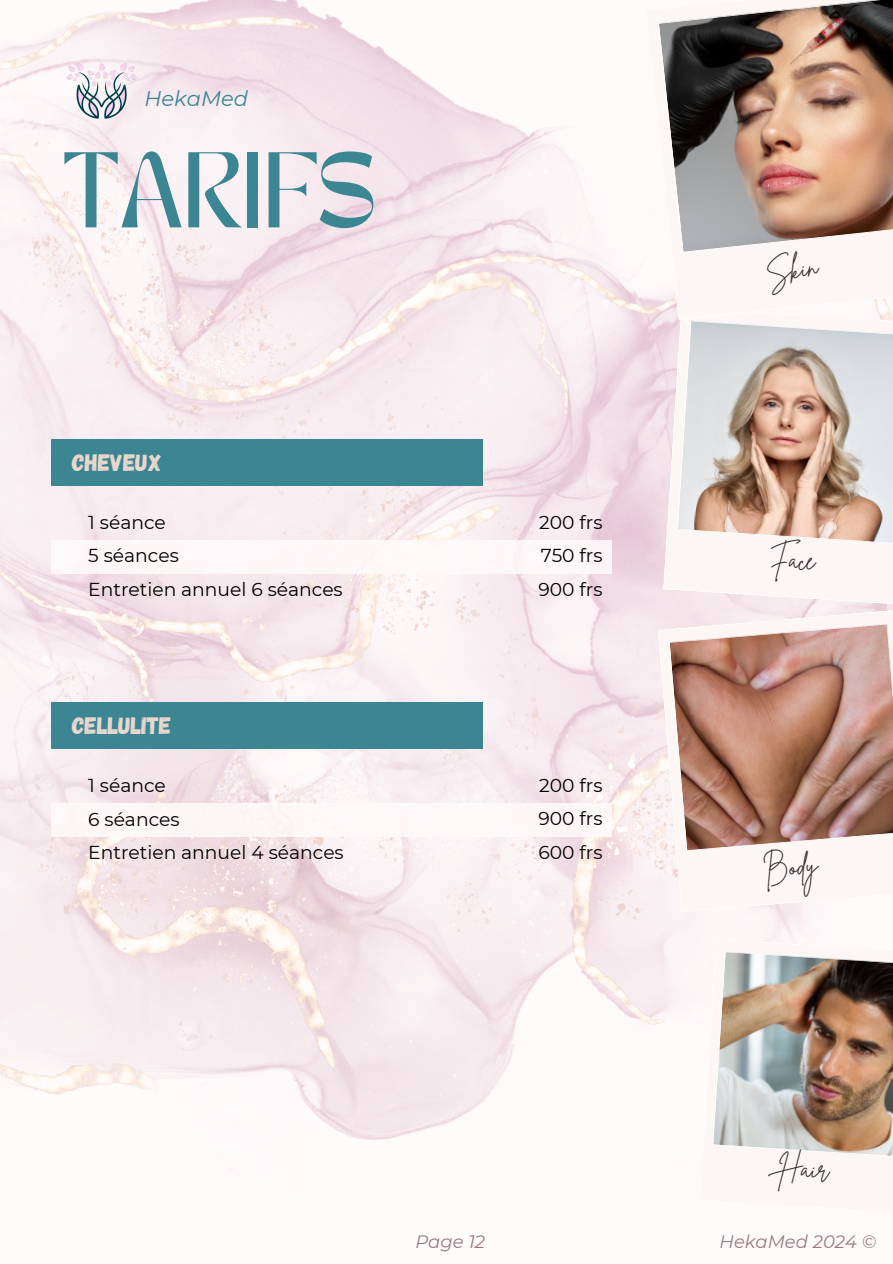
<style>
.page{position:relative;width:893px;height:1264px;background:#fff}
.page>*{position:absolute;margin:0;border:0;box-sizing:border-box;transform-origin:0 0}
.t1{font:75.15px "TANMERINGUE";color:#3b8692}
.t2{font:26.55px "Brittany Signature";color:#323232}
.t3{font:23.7px "Gagalin";color:#ead7ce}
.t4{font:italic 21px "Montserrat";color:#3b8692}
.t5{font:18.75px "Montserrat";color:#000}
.t6{font:italic 18px "Montserrat";color:#9d7982}
</style>
<div class="page">
<img style="left:0;top:0;width:892px;height:1140px">
<div style="left:657px;top:891px;width:235px;height:21px;background:#fcf7f4"></div>
<svg style="left:657px;top:609px;width:235px;height:282px"></svg>
<svg style="left:663px;top:320px;width:14px;height:285px"></svg>
<svg style="left:677px;top:320px;width:215px;height:285px"></svg>
<svg style="left:699px;top:939px;width:13px;height:261px"></svg>
<img style="left:712px;top:938px;width:180px;height:273px">
<svg style="left:645px;top:291px;width:247px;height:29px;fill:#fcf7f4"></svg>
<svg style="left:645px;top:0;width:247px;height:291px"></svg>
<div style="left:51px;top:702px;width:431px;height:47px;background:#3b8692"></div>
<div style="left:51px;top:803px;width:560px;height:34px;background:#fffbfb"></div>
<div style="left:51px;top:439px;width:431px;height:47px;background:#3b8692"></div>
<div style="left:51px;top:540px;width:560px;height:34px;background:#fffbfb"></div>
<img style="left:62px;top:60px;width:79px;height:79px">
<h2 class="t4" style="left:144px;top:86px;width:105px">HekaMed</h2>
<p class="t1" style="left:62px;top:151px;width:314px">TARIFS</p>
<p class="t3" style="left:72px;top:447px;width:91px">CHEVEUX</p>
<h2 class="t5" style="left:539px;top:510px;width:65px">200 frs</h2>
<p class="t5" style="left:540px;top:544px;width:63px">750 frs</p>
<p class="t5" style="left:88px;top:511px;width:79px">1 séance</p>
<p class="t5" style="left:88px;top:544px;width:92px">5 séances</p>
<h2 class="t5" style="left:88px;top:577px;width:256px">Entretien annuel 6 séances</h2>
<p class="t5" style="left:538px;top:577px;width:65px">900 frs</p>
<p class="t3" style="left:72px;top:710px;width:101px">CELLULITE</p>
<p class="t5" style="left:539px;top:774px;width:65px">200 frs</p>
<p class="t5" style="left:538px;top:807px;width:65px">900 frs</p>
<p class="t5" style="left:88px;top:774px;width:79px">1 séance</p>
<h3 class="t5" style="left:88px;top:807px;width:93px">6 séances</h3>
<p class="t5" style="left:88px;top:841px;width:257px">Entretien annuel 4 séances</p>
<p class="t5" style="left:538px;top:841px;width:65px">600 frs</p>
<p class="t2" style="left:764px;top:254px;width:53px;rotate:-6deg">Skin</p>
<h3 class="t2" style="left:770px;top:541px;width:48px;rotate:3deg">Face</h3>
<p class="t2" style="left:761px;top:852px;width:56px;rotate:-6deg">Body</p>
<p class="t2" style="left:780px;top:1149px;width:51px;rotate:3deg">Hair</p>
<h2 class="t6" style="left:415px;top:1230px;width:71px">Page 12</h2>
<p class="t6" style="left:719px;top:1230px;width:158px">HekaMed 2024 ©</p>
</div>
